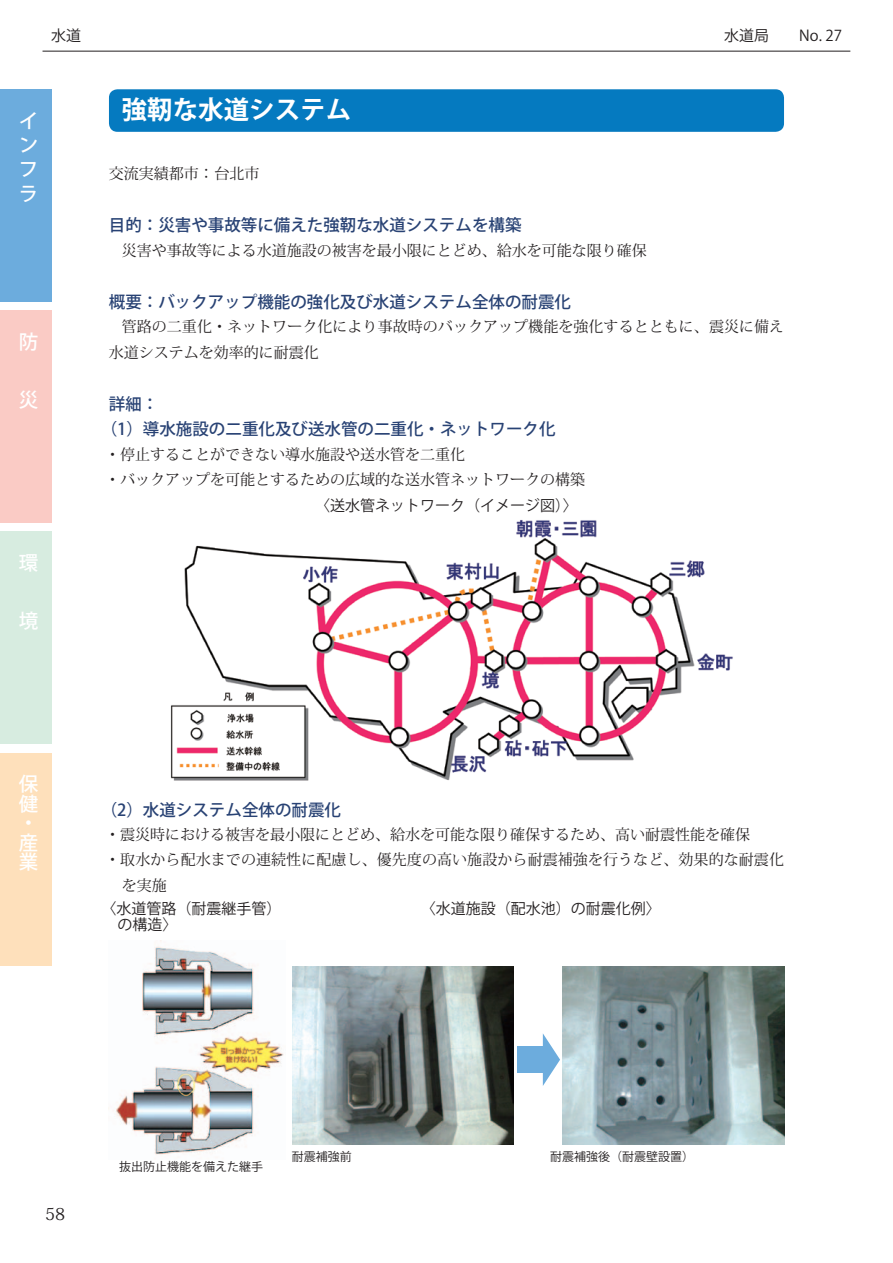
<style>
.page{position:relative;width:893px;height:1263px;background:#fff}
.page>*{position:absolute;margin:0;border:0;box-sizing:border-box;transform-origin:0 0}
.大タイトル{font:700 25.5px "Koz Go Pro";color:#fff}
.t1{font:500 19.5px/19.5px "Koz Go Pro";color:#fff;text-align:justify}
.中タイトル{font:500 16.5px "Koz Go Pro";color:#284274}
.t2{font:16.5px "Koz Min Pro";color:#231f20}
.本文_付{font:15px/25.5px "Koz Min Pro";color:#231f20}
.本文{font:15px/25.5px "Koz Min Pro";color:#231f20}
.キャプション{font:15px "Koz Go Pro";color:#231f20}
.キャプション-2{font:12px "Koz Go Pro";color:#231f20}
</style>
<div class="page">
<div style="left:109px;top:89px;width:675px;height:43px;background:#057ac0;border-radius:9px"></div>
<img style="left:170px;top:520px;width:563px;height:261px">
<img style="left:293px;top:966px;width:221px;height:179px">
<img style="left:563px;top:966px;width:221px;height:179px">
<img style="left:116px;top:941px;width:168px;height:214px">
<div style="left:517px;top:1047px;width:30px;height:26px;background:#6cacdd"></div>
<svg style="left:543px;top:1034px;width:17px;height:52px"></svg>
<div style="left:0;top:89px;width:51px;height:213px;background:#6cacdd"></div>
<div style="left:0;top:310px;width:51px;height:213px;background:#facbc5"></div>
<div style="left:0;top:531px;width:51px;height:213px;background:#d7ece0"></div>
<div style="left:0;top:753px;width:51px;height:212px;background:#fee0bb"></div>
<hr style="left:43px;top:51px;width:807px;height:1px;background:#231f20">
<p class="キャプション" style="left:51px;top:26px;width:31px">水道</p>
<p class="キャプション" style="left:724px;top:26px;width:119px">水道局　　No. 27</p>
<p class="t1" style="left:19px;top:109px;width:20px;line-height:24.3px">インフラ</p>
<p class="t1" style="left:19px;top:333px;width:20px">防</p>
<p class="t1" style="left:19px;top:391px;width:20px">災</p>
<p class="t1" style="left:19px;top:554px;width:20px">環</p>
<p class="t1" style="left:19px;top:612px;width:21px">境</p>
<p class="大タイトル" style="left:122px;top:93px;width:231px">強靭な水道システム</p>
<p class="本文_付" style="left:109px;top:160px;width:152px">交流実績都市： 台北市</p>
<p class="中タイトル" style="left:109px;top:215px;width:414px">目的：災害や事故等に備えた強靭な水道システムを構築</p>
<p class="本文" style="left:122px;top:237px;width:526px">災害や事故等による水道施設の被害を最小限にとどめ、給水を可能な限り確保</p>
<p class="中タイトル" style="left:109px;top:291px;width:464px">概要：バックアップ機能の強化及び水道システム全体の耐震化</p>
<p class="本文" style="left:109px;top:313px;width:677px;text-indent:13px">管路の二重化・ネットワーク化により事故時のバックアップ機能を強化するとともに、震災に備え水道システムを効率的に耐震化</p>
<p class="中タイトル" style="left:109px;top:393px;width:51px">詳細：</p>
<p class="中タイトル" style="left:101px;top:419px;width:456px">（1）導水施設の二重化及び送水管の二重化・ネットワーク化</p>
<p class="本文_付" style="left:105px;top:441px;width:362px">・停止することができない導水施設や送水管を二重化</p>
<p class="本文_付" style="left:105px;top:466px;width:482px">・バックアップを可能とするための広域的な送水管ネットワークの構築</p>
<p class="キャプション" style="left:315px;top:495px;width:264px">〈送水管ネットワーク（イメージ図）〉</p>
<p class="t1" style="left:19px;top:775px;width:21px;text-align:left">保健・産業</p>
<p class="中タイトル" style="left:101px;top:799px;width:242px">（2）水道システム全体の耐震化</p>
<p class="本文_付" style="left:105px;top:821px;width:647px">・震災時における被害を最小限にとどめ、給水を可能な限り確保するため、高い耐震性能を確保</p>
<p class="本文_付" style="left:122px;top:846px;width:664px;text-indent:-17px">・取水から配水までの連続性に配慮し、優先度の高い施設から耐震補強を行うなど、効果的な耐震化を実施</p>
<p class="キャプション" style="left:101px;top:898px;width:181px">〈水道管路（耐震継手管）</p>
<p class="キャプション" style="left:117px;top:915px;width:61px">の構造〉</p>
<p class="キャプション" style="left:421px;top:898px;width:241px">〈水道施設（配水池）の耐震化例〉</p>
<p class="t2" style="left:45px;top:1203px;width:22px">58</p>
<p class="キャプション-2" style="left:119px;top:1159px;width:145px">抜出防止機能を備えた継手</p>
<p class="キャプション-2" style="left:292px;top:1148px;width:61px">耐震補強前</p>
<p class="キャプション-2" style="left:550px;top:1148px;width:145px">耐震補強後（耐震壁設置）</p>
</div>
